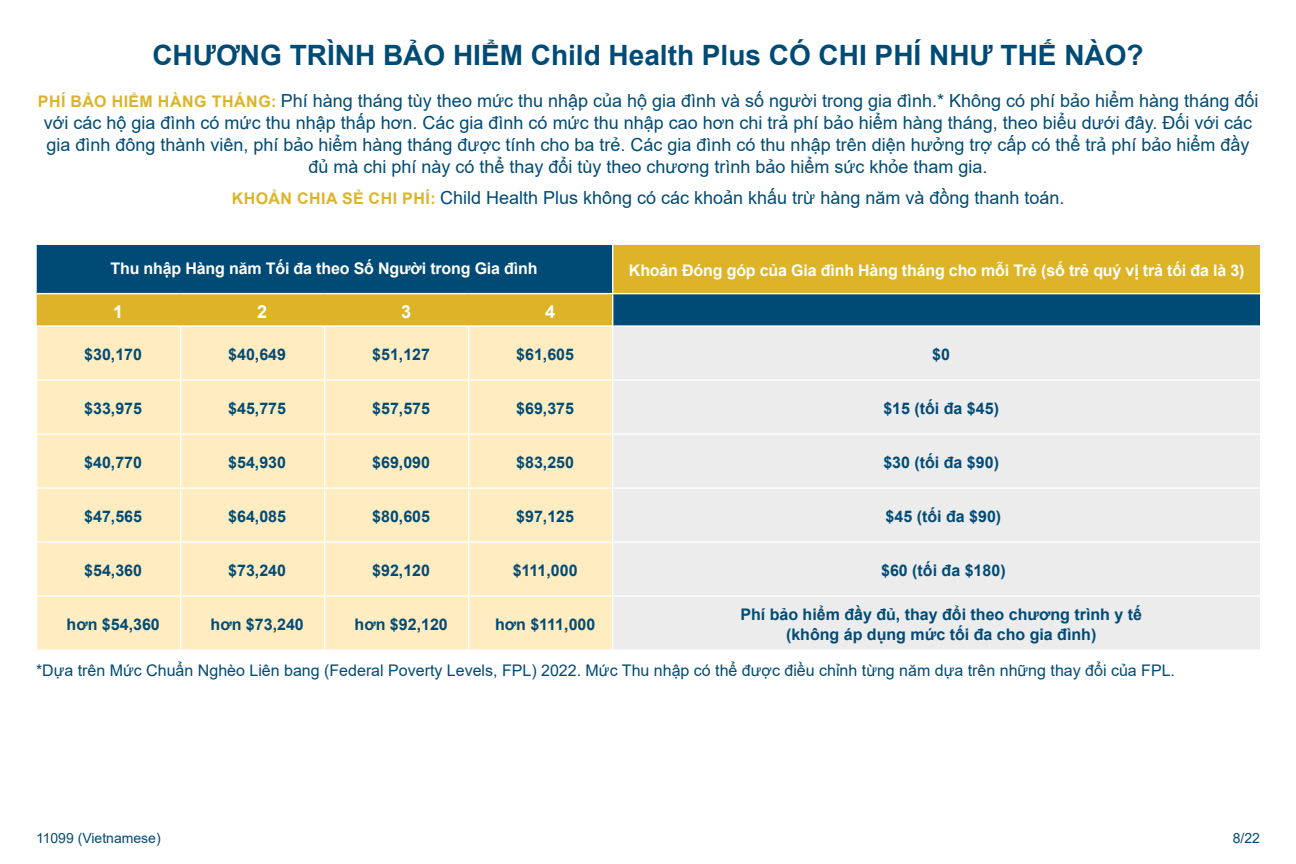
<style>
.page{position:relative;width:1296px;height:864px;background:#fff}
.page>*{position:absolute;margin:0;border:0;box-sizing:border-box;transform-origin:0 0}
.t1{font:700 28px "Arial";color:#004b75}
.t2{font:18px/22px "Arial";color:#004b75;text-align:center}
.t3{font:700 18px "Arial";color:#fff}
.t4{font:700 16px/20px "Arial";color:#004b75;text-align:center}
.t5{font:16px "Arial";color:#004b75}
.t6{font:700 16px "Arial";letter-spacing:-.01em;color:#fff}
.t7{font:14px "Arial";color:#004b75}
.s1{font-weight:700;font-size:16px;color:#ddb428}
</style>
<div class="page">
<svg style="left:37px;top:245px;width:1223px;height:80px;background:#70804e"></svg>
<svg style="left:37px;top:327px;width:575px;height:322px;background:#ffecc2"></svg>
<div style="left:613px;top:327px;width:647px;height:322px;background:#ececed"></div>
<hr style="left:37px;top:293px;width:144px;height:1px;background:#fff">
<hr style="left:181px;top:293px;width:144px;height:1px;background:#fff">
<hr style="left:325px;top:293px;width:144px;height:1px;background:#fff">
<hr style="left:469px;top:293px;width:143px;height:1px;background:#fff">
<hr style="left:612px;top:245px;width:1px;height:48px;background:#fff">
<hr style="left:612px;top:293px;width:648px;height:1px;background:#fff">
<hr style="left:612px;top:294px;width:1px;height:31px;background:#fff">
<hr style="left:180px;top:489px;width:1px;height:52px;background:#fff">
<hr style="left:324px;top:489px;width:1px;height:52px;background:#fff">
<hr style="left:468px;top:489px;width:1px;height:52px;background:#fff">
<hr style="left:36px;top:541px;width:145px;height:2px;background:#fff">
<hr style="left:181px;top:541px;width:144px;height:2px;background:#fff">
<hr style="left:180px;top:543px;width:1px;height:52px;background:#fff">
<hr style="left:325px;top:541px;width:144px;height:2px;background:#fff">
<hr style="left:324px;top:543px;width:1px;height:52px;background:#fff">
<hr style="left:469px;top:541px;width:144px;height:2px;background:#fff">
<hr style="left:468px;top:543px;width:1px;height:52px;background:#fff">
<hr style="left:613px;top:541px;width:648px;height:2px;background:#fff">
<hr style="left:36px;top:595px;width:145px;height:2px;background:#fff">
<hr style="left:181px;top:595px;width:144px;height:2px;background:#fff">
<hr style="left:180px;top:597px;width:1px;height:52px;background:#fff">
<hr style="left:325px;top:595px;width:144px;height:2px;background:#fff">
<hr style="left:324px;top:597px;width:1px;height:52px;background:#fff">
<hr style="left:469px;top:595px;width:144px;height:2px;background:#fff">
<hr style="left:468px;top:597px;width:1px;height:52px;background:#fff">
<hr style="left:613px;top:595px;width:648px;height:2px;background:#fff">
<hr style="left:180px;top:435px;width:1px;height:52px;background:#fff">
<hr style="left:324px;top:435px;width:1px;height:52px;background:#fff">
<hr style="left:468px;top:435px;width:1px;height:52px;background:#fff">
<hr style="left:36px;top:487px;width:145px;height:2px;background:#fff">
<hr style="left:181px;top:487px;width:144px;height:2px;background:#fff">
<hr style="left:325px;top:487px;width:144px;height:2px;background:#fff">
<hr style="left:469px;top:487px;width:144px;height:2px;background:#fff">
<hr style="left:613px;top:487px;width:648px;height:2px;background:#fff">
<hr style="left:180px;top:381px;width:1px;height:52px;background:#fff">
<hr style="left:324px;top:381px;width:1px;height:52px;background:#fff">
<hr style="left:468px;top:381px;width:1px;height:52px;background:#fff">
<hr style="left:36px;top:433px;width:145px;height:2px;background:#fff">
<hr style="left:181px;top:433px;width:144px;height:2px;background:#fff">
<hr style="left:325px;top:433px;width:144px;height:2px;background:#fff">
<hr style="left:469px;top:433px;width:144px;height:2px;background:#fff">
<hr style="left:613px;top:433px;width:648px;height:2px;background:#fff">
<hr style="left:180px;top:327px;width:1px;height:52px;background:#fff">
<hr style="left:324px;top:327px;width:1px;height:52px;background:#fff">
<hr style="left:468px;top:327px;width:1px;height:52px;background:#fff">
<hr style="left:36px;top:379px;width:145px;height:2px;background:#fff">
<hr style="left:181px;top:379px;width:144px;height:2px;background:#fff">
<hr style="left:325px;top:379px;width:144px;height:2px;background:#fff">
<hr style="left:469px;top:379px;width:144px;height:2px;background:#fff">
<hr style="left:613px;top:379px;width:648px;height:2px;background:#fff">
<h1 class="t1" style="left:152px;top:36px;width:993px">CHƯƠNG TRÌNH BẢO HIỂM Child Health Plus CÓ CHI PHÍ NHƯ THẾ NÀO?</h1>
<p class="t2" style="left:38px;top:90px;width:1222px"><span class="s1">PHÍ BẢO HIỂM HÀNG THÁNG:</span> Phí hàng tháng tùy theo mức thu nhập của hộ gia đình và số người trong gia đình.* Không có phí bảo hiểm hàng tháng đối với các hộ gia đình có mức thu nhập thấp hơn. Các gia đình có mức thu nhập cao hơn chi trả phí bảo hiểm hàng tháng, theo biểu dưới đây. Đối với các gia đình đông thành viên, phí bảo hiểm hàng tháng được tính cho ba trẻ. Các gia đình có thu nhập trên diện hưởng trợ cấp có thể trả phí bảo hiểm đầy đủ mà chi phí này có thể thay đổi tùy theo chương trình bảo hiểm sức khỏe tham gia.</p>
<p class="t2" style="left:232px;top:187px;width:834px"><span class="s1">KHOẢN CHIA SẺ CHI PHÍ:</span> Child Health Plus không có các khoản khấu trừ hàng năm và đồng thanh toán.</p>
<p class="t6" style="left:110px;top:257px;width:429px">Thu nhập Hàng năm Tối đa theo Số Người trong Gia đình</p>
<p class="t6" style="left:629px;top:259px;width:617px">Khoản Đóng góp của Gia đình Hàng tháng cho mỗi Trẻ (số trẻ quý vị trả tối đa là 3)</p>
<p class="t3" style="left:113px;top:299px;width:12px">1</p>
<p class="t3" style="left:257px;top:299px;width:12px">2</p>
<p class="t3" style="left:401px;top:299px;width:12px">3</p>
<p class="t3" style="left:545px;top:299px;width:12px">4</p>
<p class="t4" style="left:84px;top:345px;width:59px">$30,170</p>
<p class="t4" style="left:228px;top:345px;width:59px">$40,649</p>
<p class="t4" style="left:372px;top:345px;width:59px">$51,127</p>
<p class="t4" style="left:516px;top:345px;width:59px">$61,605</p>
<p class="t4" style="left:932px;top:345px;width:19px">$0</p>
<p class="t4" style="left:84px;top:399px;width:59px">$33,975</p>
<p class="t4" style="left:228px;top:399px;width:59px">$45,775</p>
<p class="t4" style="left:372px;top:399px;width:59px">$57,575</p>
<p class="t4" style="left:516px;top:399px;width:59px">$69,375</p>
<p class="t4" style="left:883px;top:399px;width:117px">$15 (tối đa $45)</p>
<p class="t4" style="left:84px;top:453px;width:59px">$40,770</p>
<p class="t4" style="left:228px;top:453px;width:59px">$54,930</p>
<p class="t4" style="left:372px;top:453px;width:59px">$69,090</p>
<p class="t4" style="left:516px;top:453px;width:59px">$83,250</p>
<p class="t4" style="left:883px;top:453px;width:117px">$30 (tối đa $90)</p>
<p class="t4" style="left:84px;top:507px;width:59px">$47,565</p>
<p class="t4" style="left:228px;top:507px;width:59px">$64,085</p>
<p class="t4" style="left:372px;top:507px;width:59px">$80,605</p>
<p class="t4" style="left:516px;top:507px;width:59px">$97,125</p>
<p class="t4" style="left:886px;top:507px;width:117px">$45 (tối đa $90)</p>
<p class="t4" style="left:84px;top:561px;width:59px">$54,360</p>
<p class="t4" style="left:228px;top:561px;width:59px">$73,240</p>
<p class="t4" style="left:372px;top:561px;width:59px">$92,120</p>
<p class="t4" style="left:513px;top:561px;width:66px">$111,000</p>
<p class="t4" style="left:881px;top:561px;width:126px">$60 (tối đa $180)</p>
<p class="t4" style="left:67px;top:615px;width:95px">hơn $54,360</p>
<p class="t4" style="left:211px;top:615px;width:95px">hơn $73,240</p>
<p class="t4" style="left:355px;top:615px;width:95px">hơn $92,120</p>
<p class="t4" style="left:495px;top:615px;width:102px">hơn $111,000</p>
<p class="t4" style="left:740px;top:605px;width:403px">Phí bảo hiểm đầy đủ, thay đổi theo chương trình y tế (không áp dụng mức tối đa cho gia đình)</p>
<p class="t5" style="left:36px;top:659px;width:1141px">*Dựa trên Mức Chuẩn Nghèo Liên bang (Federal Poverty Levels, FPL) 2022. Mức Thu nhập có thể được điều chỉnh từng năm dựa trên những thay đổi của FPL.</p>
<p class="t7" style="left:36px;top:828px;width:126px">11099 (Vietnamese)</p>
<p class="t7" style="left:1233px;top:828px;width:29px">8/22</p>
</div>
